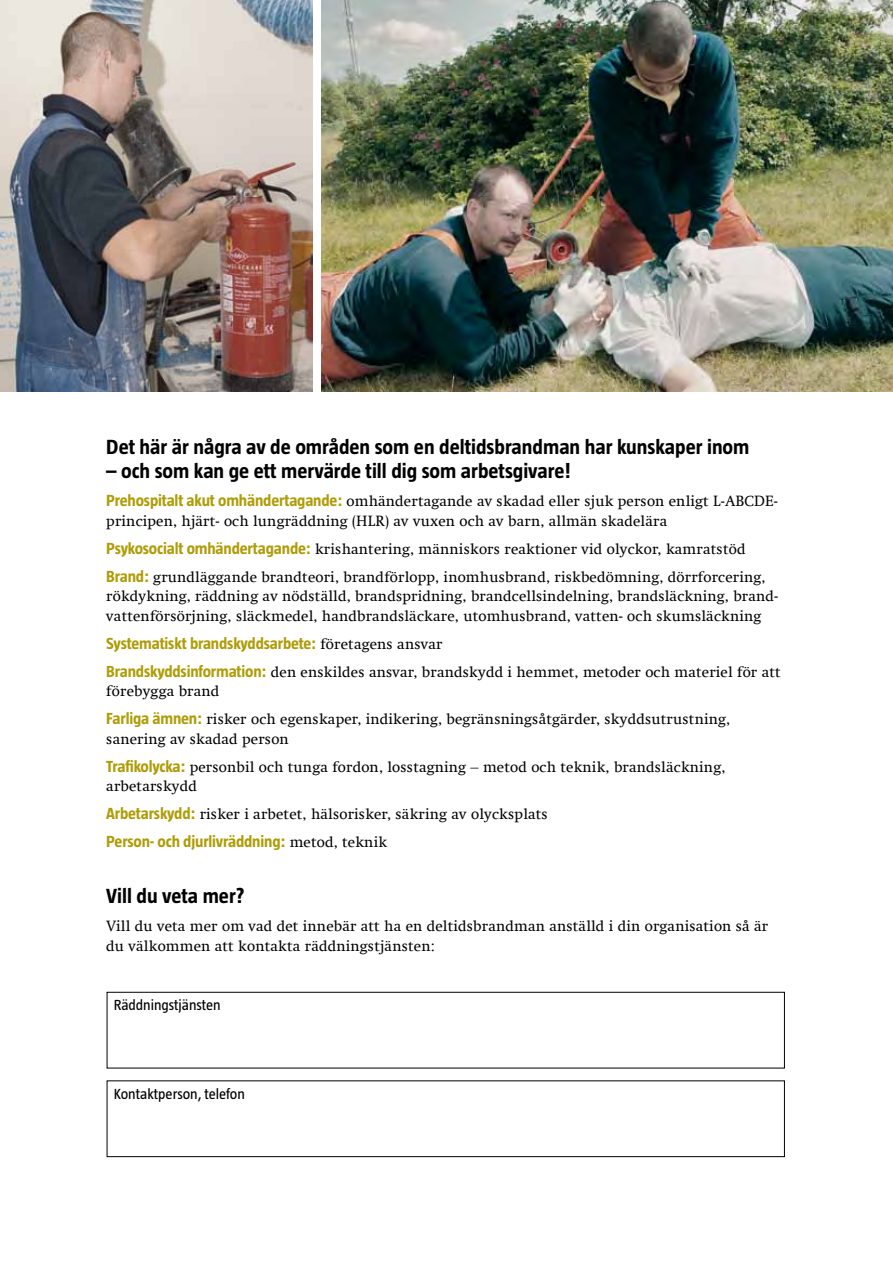
<style>
.page{position:relative;width:893px;height:1263px;background:#fff}
.page>*{position:absolute;margin:0;border:0;box-sizing:border-box;transform-origin:0 0}
.t1{font:700 21px "Taz";color:#000}
.t2{font:700 16.5px "Taz";letter-spacing:-.01em;color:#af9c06}
.t3{font:15px/19.5px "Swift Com";letter-spacing:.01em;color:#000}
.t4{font:15px "Taz";color:#000}
.s1{font-family:"Taz";font-weight:700;font-size:16.5px;color:#af9c06}
.s2{font-family:"Swift Com";font-weight:400;font-size:15px;color:#000}
</style>
<div class="page">
<div style="left:107px;top:992px;width:678px;height:76px;border:1px solid #000"></div>
<div style="left:107px;top:1080px;width:678px;height:77px;border:1px solid #000"></div>
<img style="left:321px;top:0;width:572px;height:391px">
<img style="left:0;top:0;width:313px;height:391px">
<h1 class="t1" style="left:106px;top:435px;width:645px">Det här är några av de områden som en deltidsbrandman har kunskaper inom</h1>
<h1 class="t1" style="left:106px;top:459px;width:466px">– och som kan ge ett mervärde till dig som arbetsgivare!</h1>
<p class="t3" style="left:106px;top:491px;width:673px"><span class="s1">Prehospitalt akut omhändertagande:</span> omhändertagande av skadad eller sjuk person enligt L-ABCDE&shy;principen, hjärt- och lungräddning (HLR) av vuxen och av barn, allmän skadelära</p>
<p class="t3" style="left:106px;top:535px;width:661px;line-height:28px"><span class="s1">Psykosocialt omhändertagande:</span> krishantering, människors reaktioner vid olyckor, kamratstöd<br><span class="s1">Brand:</span> grundläggande brandteori, brandförlopp, inomhusbrand, riskbedömning, dörrforcering,</p>
<p class="t3" style="left:106px;top:586px;width:673px">rökdykning, räddning av nödställd, brandspridning, brandcellsindelning, brandsläckning, brand&shy;vattenförsörjning, släckmedel, handbrandsläckare, utomhusbrand, vatten- och skumsläckning</p>
<p class="t2" style="left:106px;top:634px;width:338px">Systematiskt brandskyddsarbete: <span class="s2">företagens ansvar</span></p>
<p class="t3" style="left:106px;top:662px;width:676px"><span class="s1">Brandskyddsinformation:</span> den enskildes ansvar, brandskydd i hemmet, metoder och materiel för att förebygga brand</p>
<p class="t3" style="left:106px;top:709px;width:625px"><span class="s1">Farliga ämnen:</span> risker och egenskaper, indikering, begränsningsåtgärder, skyddsutrustning, sanering av skadad person</p>
<p class="t3" style="left:106px;top:757px;width:621px"><span class="s1">Trafikolycka:</span> personbil och tunga fordon, losstagning – metod och teknik, brandsläckning, arbetarskydd</p>
<p class="t3" style="left:106px;top:804px;width:443px"><span class="s1">Arbetarskydd:</span> risker i arbetet, hälsorisker, säkring av olycksplats</p>
<p class="t2" style="left:106px;top:832px;width:282px">Person- och djurlivräddning: <span class="s2">metod, teknik</span></p>
<h1 class="t1" style="left:106px;top:884px;width:140px">Vill du veta mer?</h1>
<p class="t3" style="left:106px;top:916px;width:663px">Vill du veta mer om vad det innebär att ha en deltidsbrandman anställd i din organisation så är du välkommen att kontakta räddningstjänsten:</p>
<p class="t4" style="left:114px;top:997px;width:108px">Räddningstjänsten</p>
<p class="t4" style="left:114px;top:1086px;width:133px">Kontaktperson, telefon</p>
</div>
